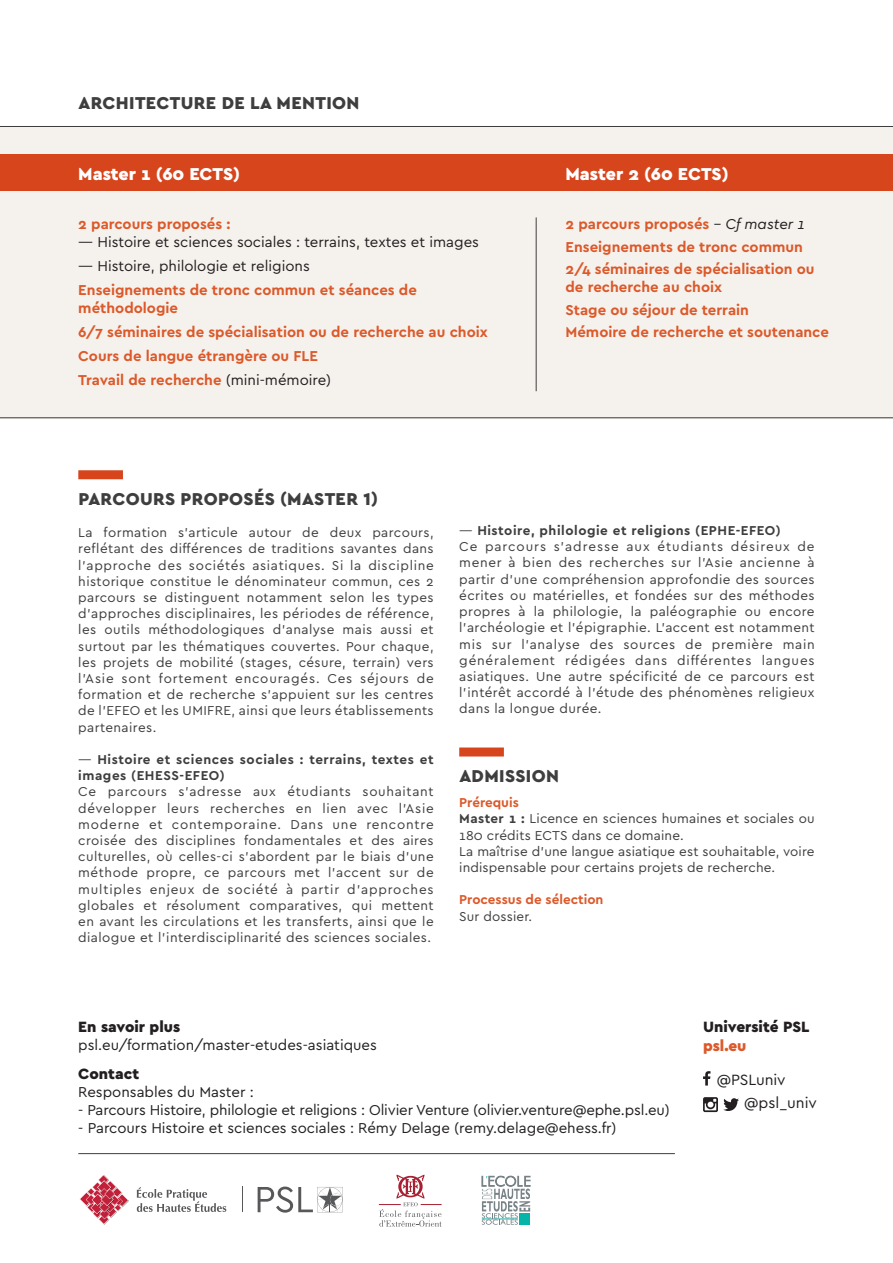
<style>
.page{position:relative;width:893px;height:1263px;background:#fff}
.page>*{position:absolute;margin:0;border:0;box-sizing:border-box;transform-origin:0 0}
.t1{font:900 18px "Cera PRO";letter-spacing:.02em;color:#3e3e3f}
.t2{font:900 18px "Cera PRO";color:#fff}
.t3{font:900 15.6px "Cera PRO";color:#231f20}
.t4{font:15.6px "Cera PRO";letter-spacing:-.01em;color:#231f20}
.t5{font:900 15.6px "Cera PRO";color:#dc592a}
.t6{font:700 15px/18px "Cera PRO";color:#dc592a}
.t7{font:15px "Cera PRO";color:#231f20}
.t8{font:13.5px/16.2px "Cera PRO";letter-spacing:.01em;color:#3e3e3f;text-align:justify}
.t9{font:700 13.5px/16.2px "Cera PRO";letter-spacing:.04em;color:#3e3e3f}
.t10{font:700 13.5px "Cera PRO";color:#dc592a}
.s1{font-weight:400;color:#231f20}
.s2{font-weight:400;font-style:italic;color:#231f20}
.s3{font-weight:400}
.s4{font-weight:700}
</style>
<div class="page">
<div style="left:0;top:127px;width:893px;height:291px;background:#f5f2ee"></div>
<div style="left:0;top:154px;width:893px;height:37px;background:#d7451d"></div>
<hr style="left:0;top:126px;width:893px;height:1px;background:#3e3e3f">
<hr style="left:0;top:417px;width:893px;height:1px;background:#3e3e3f">
<hr style="left:536px;top:217px;width:1px;height:174px;background:#3e3e3f">
<hr style="left:78px;top:1153px;width:597px;height:1px;background:#3e3e3f">
<svg style="left:703px;top:1071px;width:7px;height:14px"></svg>
<svg style="left:703px;top:1097px;width:36px;height:15px"></svg>
<div style="left:78px;top:470px;width:45px;height:9px;background:#d7451d"></div>
<div style="left:459px;top:747px;width:45px;height:9px;background:#d7451d"></div>
<svg style="left:258px;top:1186px;width:85px;height:26px"></svg>
<svg style="left:242px;top:1186px;width:1px;height:26px"></svg>
<svg style="left:137px;top:1187px;width:89px;height:25px"></svg>
<svg style="left:80px;top:1175px;width:49px;height:50px"></svg>
<svg style="left:482px;top:1176px;width:48px;height:49px"></svg>
<svg style="left:379px;top:1175px;width:63px;height:52px"></svg>
<p class="t1" style="left:78px;top:91px;width:282px">ARCHITECTURE DE LA MENTION</p>
<p class="t2" style="left:78px;top:162px;width:163px">Master 1 (60 ECTS)</p>
<p class="t2" style="left:565px;top:162px;width:165px">Master 2 (60 ECTS)</p>
<p class="t6" style="left:78px;top:215px;width:154px">2 parcours proposés :</p>
<p class="t7" style="left:78px;top:232px;width:402px">— Histoire et sciences sociales : terrains, textes et images</p>
<p class="t7" style="left:78px;top:256px;width:233px">— Histoire, philologie et religions</p>
<p class="t6" style="left:78px;top:281px;width:340px">Enseignements de tronc commun et séances de méthodologie</p>
<p class="t6" style="left:78px;top:323px;width:411px">6/7 séminaires de spécialisation ou de recherche au choix</p>
<p class="t6" style="left:78px;top:347px;width:241px">Cours de langue étrangère ou FLE</p>
<p class="t6" style="left:78px;top:371px;width:254px">Travail de recherche <span class="s1">(mini-mémoire)</span></p>
<p class="t6" style="left:565px;top:215px;width:241px">2 parcours proposés <span class="s1">–</span> <span class="s2">Cf master 1</span></p>
<p class="t6" style="left:565px;top:237px;width:239px">Enseignements de tronc commun</p>
<p class="t6" style="left:565px;top:260px;width:251px">2/4 séminaires de spécialisation ou</p>
<p class="t6" style="left:565px;top:278px;width:158px">de recherche au choix</p>
<p class="t6" style="left:565px;top:300px;width:185px">Stage ou séjour de terrain</p>
<p class="t6" style="left:565px;top:323px;width:265px">Mémoire de recherche et soutenance</p>
<p class="t1" style="left:78px;top:487px;width:301px">PARCOURS PROPOSÉS (MASTER 1)</p>
<p class="t8" style="left:78px;top:524px;width:357px">La formation s’articule autour de deux parcours, reflétant des différences de traditions savantes dans l’approche des sociétés asiatiques. Si la discipline historique constitue le dénominateur commun, ces 2 parcours se distinguent notamment selon les types d’approches disciplinaires, les périodes de référence, les outils méthodologiques d’analyse mais aussi et surtout par les thématiques couvertes. Pour chaque, les projets de mobilité (stages, césure, terrain) vers l’Asie sont fortement encouragés. Ces séjours de formation et de recherche s’appuient sur les centres de l’EFEO et les UMIFRE, ainsi que leurs établissements partenaires.</p>
<p class="t9" style="left:78px;top:751px;width:357px"><span class="s3">—</span> Histoire et sciences sociales : terrains, textes et images (EHESS-EFEO)</p>
<p class="t8" style="left:78px;top:783px;width:357px">Ce parcours s’adresse aux étudiants souhaitant développer leurs recherches en lien avec l’Asie moderne et contemporaine. Dans une rencontre croisée des disciplines fondamentales et des aires culturelles, où celles-ci s’abordent par le biais d’une méthode propre, ce parcours met l’accent sur de multiples enjeux de société à partir d’approches globales et résolument comparatives, qui mettent en avant les circulations et les transferts, ainsi que le dialogue et l’interdisciplinarité des sciences sociales.</p>
<p class="t9" style="left:459px;top:522px;width:323px"><span class="s3">—</span> Histoire, philologie et religions (EPHE-EFEO)</p>
<p class="t8" style="left:459px;top:538px;width:357px">Ce parcours s’adresse aux étudiants désireux de mener à bien des recherches sur l’Asie ancienne à partir d’une compréhension approfondie des sources écrites ou matérielles, et fondées sur des méthodes propres à la philologie, la paléographie ou encore l’archéologie et l’épigraphie. L’accent est notamment mis sur l’analyse des sources de première main généralement rédigées dans différentes langues asiatiques. Une autre spécificité de ce parcours est l’intérêt accordé à l’étude des phénomènes religieux dans la longue durée.</p>
<p class="t1" style="left:459px;top:764px;width:101px">ADMISSION</p>
<p class="t10" style="left:459px;top:794px;width:61px">Prérequis</p>
<p class="t8" style="left:459px;top:810px;width:357px"><span class="s4">Master 1 :</span> Licence en sciences humaines et sociales ou<br>180 crédits ECTS dans ce domaine.</p>
<p class="t8" style="left:459px;top:843px;width:357px">La maîtrise d’une langue asiatique est souhaitable, voire indispensable pour certains projets de recherche.</p>
<p class="t10" style="left:459px;top:891px;width:146px">Processus de sélection</p>
<p class="t8" style="left:459px;top:907px;width:75px">Sur dossier.</p>
<p class="t3" style="left:78px;top:1016px;width:103px">En savoir plus</p>
<p class="t7" style="left:78px;top:1035px;width:300px">psl.eu/formation/master-etudes-asiatiques</p>
<p class="t3" style="left:78px;top:1063px;width:62px">Contact</p>
<p class="t7" style="left:78px;top:1082px;width:177px">Responsables du Master :</p>
<p class="t7" style="left:78px;top:1100px;width:593px">- Parcours Histoire, philologie et religions : Olivier Venture (olivier.venture@ephe.psl.eu)</p>
<p class="t7" style="left:78px;top:1118px;width:540px">- Parcours Histoire et sciences sociales : Rémy Delage (remy.delage@ehess.fr)</p>
<p class="t3" style="left:703px;top:1016px;width:108px">Université PSL</p>
<p class="t5" style="left:703px;top:1035px;width:45px">psl.eu</p>
<p class="t4" style="left:717px;top:1069px;width:70px">@PSLuniv</p>
<p class="t4" style="left:744px;top:1092px;width:74px">@psl_univ</p>
</div>
